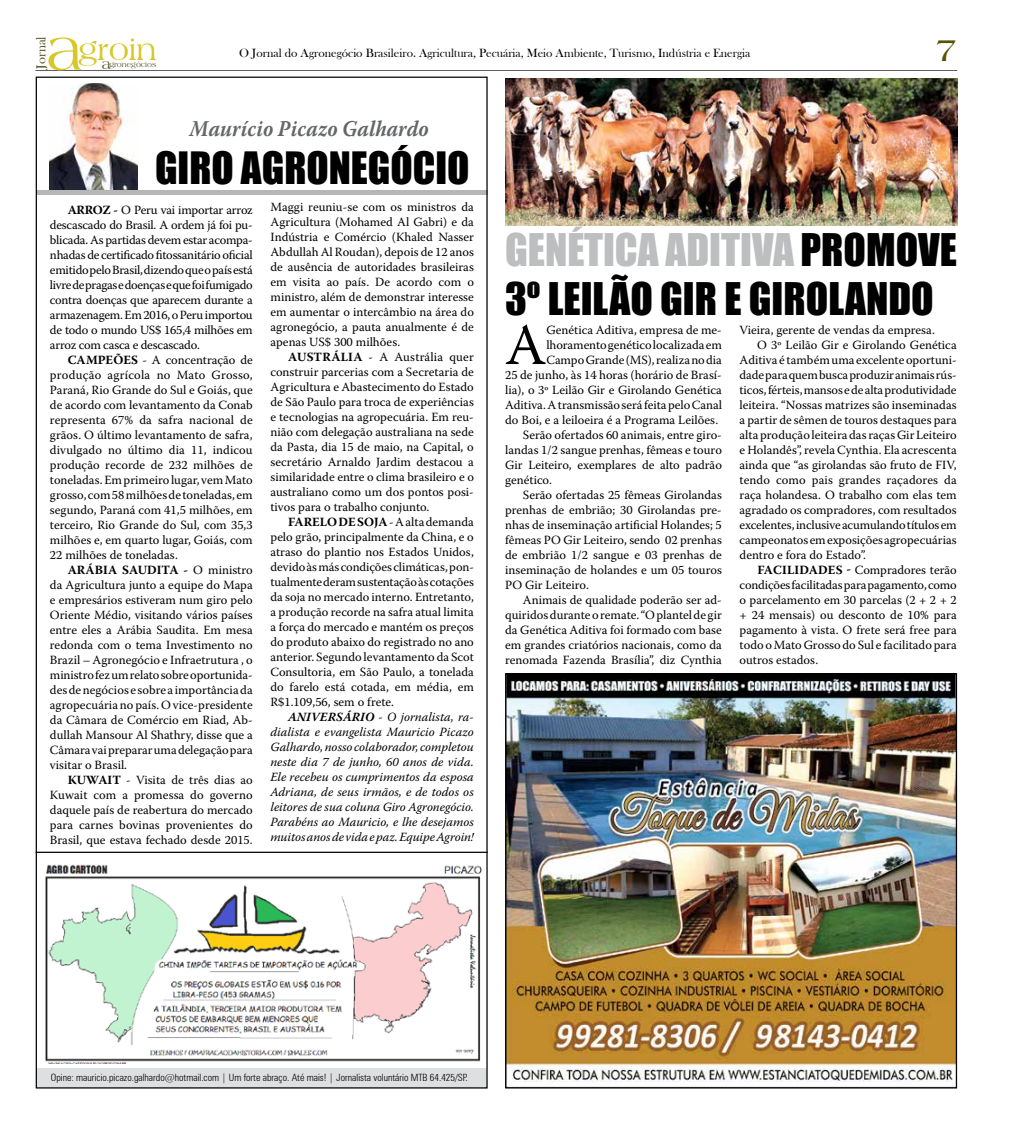
<style>
.page{position:relative;width:1028px;height:1124px;background:#fff}
.page>*{position:absolute;margin:0;border:0;box-sizing:border-box;transform-origin:0 0}
.t1{font:58px "Warnock Pro";color:#000}
.t2{font:41.25px/49.5px "Impact";color:#000}
.t3{font:40.88px "Impact";color:#000}
.t4{font:33.75px "Americana BT";color:#585300}
.t5{font:31.25px "Americana BT";color:#d6c827}
.t6{font:italic 700 22.5px "Warnock Pro";color:#656669;scale:.9 1}
.t7{font:13.5px "Bask Old Face";color:#585423}
.t8{font:12.5px/15px "Warnock Pro";color:#000;text-align:justify}
.t9{font:italic 12.5px/15px "Warnock Pro";color:#000;text-align:justify}
.t10{font:700 12.5px "Warnock Pro";color:#000}
.t11{font:12.25px "Bask Old Face";color:#000}
.t12{font:300 condensed 10px "Zurich BT";color:#000}
.t13{font:7.62px "Americana BT";color:#585423}
.s1{font-size:60px}
.s2{font-size:14.62px}
.s3{font-weight:700}
.s4{color:#bcbec0}
</style>
<div class="page">
<hr style="left:35px;top:70px;width:922px;height:1px;background:#221f20">
<img style="left:45px;top:863px;width:443px;height:200px">
<div style="left:36px;top:1068px;width:451px;height:19px;background:#dedfe0"></div>
<img style="left:49px;top:83px;width:88px;height:108px">
<hr style="left:36px;top:191px;width:451px;height:4px;background:#b4b6b8">
<hr style="left:36px;top:851px;width:451px;height:1px;background:#000">
<img style="left:507px;top:675px;width:448px;height:408px">
<img style="left:505px;top:79px;width:452px;height:146px">
<p class="t7" style="left:34px;top:69px;width:34px;rotate:-90deg">Jornal</p>
<h3 class="t5" style="left:46px;top:32px;width:112px"><span class="s1">a</span>groin</h3>
<p class="t13" style="left:102px;top:60px;width:56px"><span class="s2">a</span>gronegócios</p>
<p class="t11" style="left:239px;top:46px;width:512px">O Jornal do Agronegócio Brasileiro. Agricultura, Pecuária, Meio Ambiente, Turismo, Indústria e Energia</p>
<h3 class="t4" style="left:935px;top:30px;width:23px">7</h3>
<h3 class="t6" style="left:189px;top:115px;width:267px">Maurício Picazo Galhardo</h3>
<h3 class="t3" style="left:155px;top:136px;width:316px">GIRO AGRONEGÓCIO</h3>
<p class="t8" style="left:270px;top:199px;width:205px">Maggi reuniu-se com os ministros da Agricultura (Mohamed Al Gabri) e da Indústria e Comércio (Khaled Nasser Abdullah Al Roudan), depois de 12 anos de ausência de autoridades brasileiras em visita ao país. De acordo com o ministro, além de demonstrar interesse em aumentar o intercâmbio na área do agronegócio, a pauta anualmente é de apenas US$ 300 milhões.</p>
<p class="t10" style="left:288px;top:349px;width:44px">AUSTRÁLIA</p>
<p class="t10" style="left:68px;top:202px;width:10px">ARRO</p>
<p class="t8" style="left:50px;top:202px;width:204px;text-indent:52px"><span class="s3">Z -</span> O Peru vai importar arroz descascado do Brasil. A ordem já foi pu&shy;blicada. As partidas devem estar acompa&shy;nhadas de certificado fitossanitário oficial emitido pelo Brasil, dizendo que o país está livre de pragas e doenças e que foi fumigado contra doenças que aparecem durante a armazenagem. Em 2016, o Peru importou de todo o mundo US$ 165,4 milhões em arroz com casca e descascado.</p>
<p class="t10" style="left:68px;top:352px;width:11px">CAM</p>
<p class="t8" style="left:270px;top:349px;width:205px;text-indent:98px">- A Austrália quer construir parcerias com a Secretaria de Agricultura e Abastecimento do Estado de São Paulo para troca de experiências e tecnologias na agropecuária. Em reu&shy;nião com delegação australiana na sede da Pasta, dia 15 de maio, na Capital, o secretário Arnaldo Jardim destacou a similaridade entre o clima brasileiro e o australiano como um dos pontos posi&shy;tivos para o trabalho conjunto.</p>
<p class="t10" style="left:288px;top:514px;width:16px">FARELO</p>
<p class="t8" style="left:50px;top:352px;width:204px;text-indent:48px"><span class="s3">PEÕES</span> - A concentração de produção agrícola no Mato Grosso, Paraná, Rio Grande do Sul e Goiás, que de acordo com levantamento da Conab representa 67% da safra nacional de grãos. O último levantamento de safra, divulgado no último dia 11, indicou produção recorde de 232 milhões de toneladas. Em primeiro lugar, vem Mato grosso, com 58 milhões de toneladas, em segundo, Paraná com 41,5 milhões, em terceiro, Rio Grande do Sul, com 35,3 milhões e, em quarto lugar, Goiás, com 22 milhões de toneladas.</p>
<p class="t10" style="left:68px;top:562px;width:10px">ARÁ</p>
<p class="t8" style="left:270px;top:514px;width:205px;text-indent:68px"><span class="s3">DE SOJA</span>- A alta demanda pelo grão, principalmente da China, e o atraso do plantio nos Estados Unidos, devido às más condições climáticas, pon&shy;tualmente deram sustentação às cotações da soja no mercado interno. Entretanto, a produção recorde na safra atual limita a força do mercado e mantém os preços do produto abaixo do registrado no ano anterior. Segundo levantamento da Scot Consultoria, em São Paulo, a tonelada do farelo está cotada, em média, em R$1.109,56, sem o frete.</p>
<p class="t9" style="left:270px;top:709px;width:205px;text-indent:18px"><span class="s3">ANIVERSÁRIO</span> - O jornalista, ra&shy;dialista e evangelista Mauricio Picazo Galhardo, nosso colaborador, completou neste dia 7 de junho, 60 anos de vida.<br>Ele recebeu os cumprimentos da esposa Adriana, de seus irmãos, e de todos os leitores de sua coluna Giro Agronegócio.<br>Parabéns ao Mauricio, e lhe desejamos muitos anos de vida e paz. Equipe Agroin!</p>
<p class="t8" style="left:50px;top:562px;width:204px;text-indent:45px"><span class="s3">BIA SAUDITA -</span> O ministro da Agricultura junto a equipe do Mapa e empresários estiveram num giro pelo Oriente Médio, visitando vários países entre eles a Arábia Saudita. Em mesa redonda com o tema Investimento no Brazil – Agronegócio e Infraetrutura , o ministro fez um relato sobre oportunida&shy;des de negócios e sobre a importância da agropecuária no país. O vice-presidente da Câmara de Comércio em Riad, Ab&shy;dullah Mansour Al Shathry, disse que a Câmara vai preparar uma delegação para visitar o Brasil.</p>
<p class="t8" style="left:50px;top:772px;width:204px;text-indent:18px"><span class="s3">KUWAIT</span> - Visita de três dias ao Kuwait com a promessa do governo daquele país de reabertura do mercado para carnes bovinas provenientes do Brasil, que estava fechado desde 2015.</p>
<h2 class="t2" style="left:505px;top:223px;width:453px"><span class="s4">GENÉTICA ADITIVA</span> PROMOVE<br>3º LEILÃO GIR E GIROLANDO</h2>
<h1 class="t1" style="left:505px;top:310px;width:43px">A</h1>
<p class="t8" style="left:546px;top:322px;width:177px">Genética Aditiva, empresa de me-</p>
<p class="t8" style="left:546px;top:337px;width:177px">lhoramento genético localizada em</p>
<p class="t8" style="left:546px;top:352px;width:177px">Campo Grande (MS), realiza no dia</p>
<p class="t8" style="left:505px;top:367px;width:218px">25 de junho, às 14 horas (horário de Brasí-</p>
<p class="t8" style="left:505px;top:382px;width:218px">lia), o 3º Leilão Gir e Girolando Genética</p>
<p class="t8" style="left:505px;top:397px;width:218px">Aditiva. A transmissão será feita pelo Canal</p>
<p class="t8" style="left:505px;top:412px;width:214px">do Boi, e a leiloeira é a Programa Leilões.</p>
<p class="t8" style="left:523px;top:427px;width:200px">Serão ofertados 60 animais, entre giro-</p>
<p class="t8" style="left:505px;top:442px;width:218px">landas 1/2 sangue prenhas, fêmeas e touro</p>
<p class="t8" style="left:505px;top:457px;width:218px">Gir Leiteiro, exemplares de alto padrão</p>
<p class="t8" style="left:505px;top:472px;width:48px">genético.</p>
<p class="t8" style="left:523px;top:487px;width:200px">Serão ofertadas 25 fêmeas Girolandas</p>
<p class="t8" style="left:505px;top:502px;width:218px">prenhas de embrião; 30 Girolandas pre-</p>
<p class="t8" style="left:505px;top:517px;width:218px">nhas de inseminação artificial Holandes; 5</p>
<p class="t8" style="left:505px;top:532px;width:218px">fêmeas PO Gir Leiteiro, sendo 02 prenhas</p>
<p class="t8" style="left:505px;top:547px;width:218px">de embrião 1/2 sangue e 03 prenhas de</p>
<p class="t8" style="left:505px;top:562px;width:218px">inseminação de holandes e um 05 touros</p>
<p class="t8" style="left:505px;top:577px;width:85px">PO Gir Leiteiro.</p>
<p class="t8" style="left:523px;top:592px;width:200px">Animais de qualidade poderão ser ad-</p>
<p class="t8" style="left:505px;top:607px;width:218px">quiridos durante o remate. “O plantel de gir</p>
<p class="t8" style="left:505px;top:622px;width:218px">da Genética Aditiva foi formado com base</p>
<p class="t8" style="left:505px;top:637px;width:218px">em grandes criatórios nacionais, como da</p>
<p class="t8" style="left:505px;top:652px;width:218px">renomada Fazenda Brasília”, diz Cynthia</p>
<p class="t8" style="left:739px;top:322px;width:197px">Vieira, gerente de vendas da empresa.</p>
<p class="t8" style="left:757px;top:337px;width:201px">O 3º Leilão Gir e Girolando Genética</p>
<p class="t8" style="left:739px;top:352px;width:219px">Aditiva é também uma excelente oportuni-</p>
<p class="t8" style="left:739px;top:367px;width:219px">dade para quem busca produzir animais rús-</p>
<p class="t8" style="left:739px;top:382px;width:218px">ticos, férteis, mansos e de alta produtividade</p>
<p class="t8" style="left:739px;top:397px;width:219px">leiteira. “Nossas matrizes são inseminadas</p>
<p class="t8" style="left:739px;top:412px;width:219px">a partir de sêmen de touros destaques para</p>
<p class="t8" style="left:739px;top:427px;width:219px">alta produção leiteira das raças Gir Leiteiro</p>
<p class="t8" style="left:739px;top:442px;width:219px">e Holandês”, revela Cynthia. Ela acrescenta</p>
<p class="t8" style="left:739px;top:457px;width:219px">ainda que “as girolandas são fruto de FIV,</p>
<p class="t8" style="left:739px;top:472px;width:219px">tendo como pais grandes raçadores da</p>
<p class="t8" style="left:739px;top:487px;width:219px">raça holandesa. O trabalho com elas tem</p>
<p class="t8" style="left:739px;top:502px;width:219px">agradado os compradores, com resultados</p>
<p class="t8" style="left:739px;top:517px;width:219px">excelentes, inclusive acumulando títulos em</p>
<p class="t8" style="left:739px;top:532px;width:219px">campeonatos em exposições agropecuárias</p>
<p class="t8" style="left:739px;top:547px;width:128px">dentro e fora do Estado”.</p>
<p class="t8" style="left:757px;top:562px;width:201px"><span class="s3">FACILIDADES -</span> Compradores terão</p>
<p class="t8" style="left:739px;top:577px;width:219px">condições facilitadas para pagamento, como</p>
<p class="t8" style="left:739px;top:592px;width:219px">o parcelamento em 30 parcelas (2 + 2 + 2</p>
<p class="t8" style="left:739px;top:607px;width:219px">+ 24 mensais) ou desconto de 10% para</p>
<p class="t8" style="left:739px;top:622px;width:219px">pagamento à vista. O frete será free para</p>
<p class="t8" style="left:739px;top:637px;width:219px">todo o Mato Grosso do Sul e facilitado para</p>
<p class="t8" style="left:739px;top:652px;width:80px">outros estados.</p>
<p class="t12" style="left:51px;top:1070px;width:418px">Opine: mauricio.picazo.galhardo@hotmail.com | Um forte abraço. Até mais! | Jornalista voluntário MTB 64.425/SP.</p>
</div>
